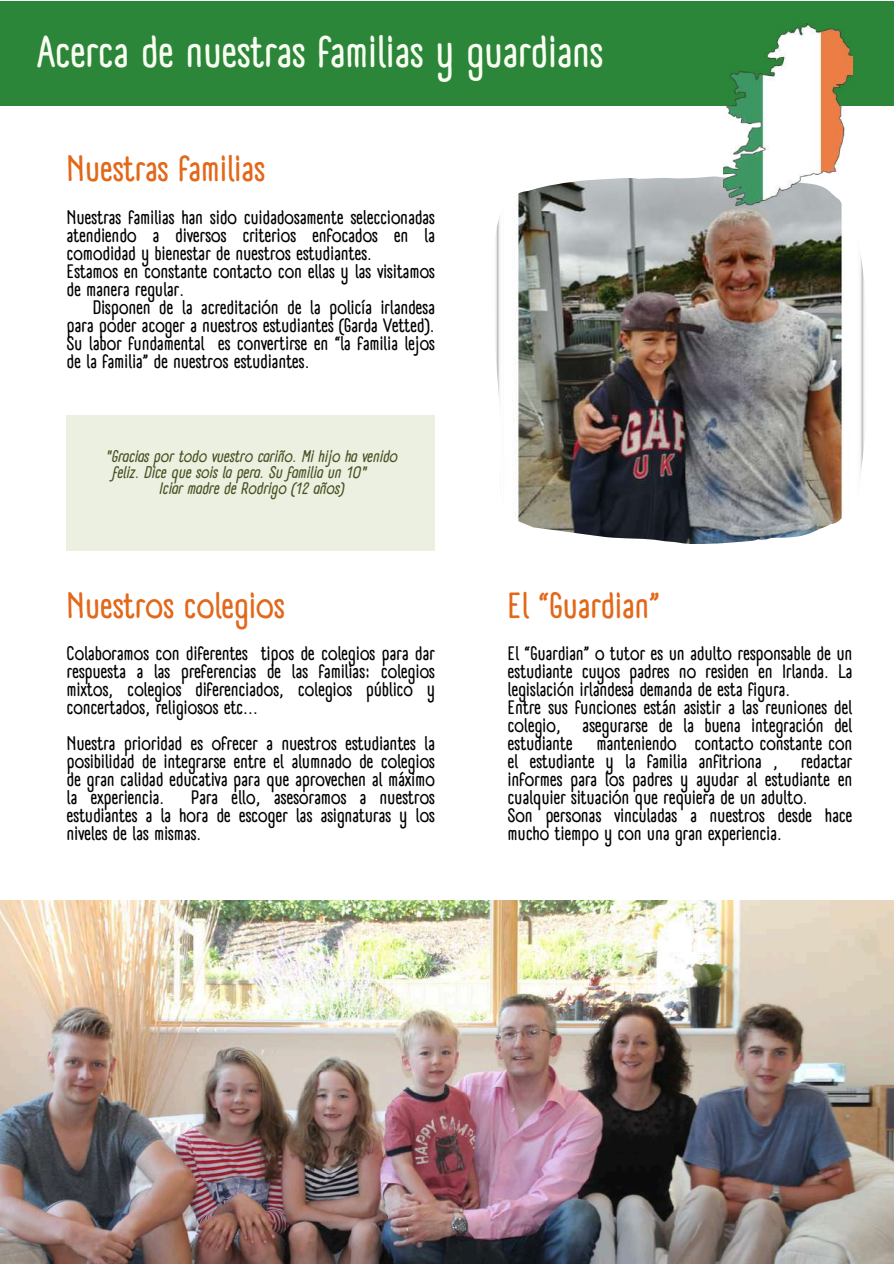
<style>
.page{position:relative;width:894px;height:1264px;background:#fff}
.page>*{position:absolute;margin:0;border:0;box-sizing:border-box;transform-origin:0 0}
.t1{font:700 43.5px "A Day Without Sun Text";color:#f9fdf1}
.t2{font:700 35.55px "A Day Without Sun Text";color:#e2681a}
.t3{font:700 19.05px/18px "A Day Without Sun Text";color:#000;text-align:justify}
.t4{font:italic 700 16.5px "A Day Without Sun Text";color:#485224}
</style>
<div class="page">
<img style="left:495px;top:176px;width:369px;height:368px">
<img style="left:0;top:900px;width:893px;height:363px">
<div style="left:0;top:1px;width:893px;height:105px;background:#2b8639"></div>
<div style="left:67px;top:415px;width:368px;height:136px;background:#ecf0e0"></div>
<img style="left:722px;top:24px;width:130px;height:181px">
<h1 class="t1" style="left:37px;top:26px;width:567px">Acerca de nuestras familias y guardians</h1>
<h2 class="t2" style="left:67px;top:147px;width:200px">Nuestras familias</h2>
<p class="t3" style="left:67px;top:208px;width:369px;text-align:left">Nuestras familias han sido cuidadosamente seleccionadas atendiendo a diversos criterios enfocados en la comodidad y bienestar de nuestros estudiantes.<br>Estamos en constante contacto con ellas y las visitamos de manera regular.</p>
<p class="t3" style="left:67px;top:298px;width:369px;text-indent:26px">Disponen de la acreditación de la policía irlandesa para poder acoger a nuestros estudiantes (Garda Vetted).<br>Su labor fundamental es convertirse en “la familia lejos de la familia” de nuestros estudiantes.</p>
<p class="t4" style="left:105px;top:446px;width:294px">"Gracias por todo vuestro cariño. Mi hijo ha venido</p>
<p class="t4" style="left:112px;top:462px;width:256px">feliz. Dice que sois la pera. Su familia un 10"</p>
<p class="t4" style="left:158px;top:478px;width:186px">Iciar madre de Rodrigo (12 años)</p>
<h2 class="t2" style="left:67px;top:583px;width:220px">Nuestros colegios</h2>
<p class="t3" style="left:67px;top:645px;width:369px">Colaboramos con diferentes tipos de colegios para dar respuesta a las preferencias de las familias: colegios mixtos, colegios diferenciados, colegios público y concertados, religiosos etc...</p>
<p class="t3" style="left:67px;top:735px;width:369px">Nuestra prioridad es ofrecer a nuestros estudiantes la posibilidad de integrarse entre el alumnado de colegios de gran calidad educativa para que aprovechen al máximo la experiencia.</p>
<p class="t3" style="left:67px;top:789px;width:369px;text-indent:124px">Para ello, asesoramos a nuestros estudiantes a la hora de escoger las asignaturas y los niveles de las mismas.</p>
<h2 class="t2" style="left:508px;top:583px;width:153px">El “Guardian”</h2>
<p class="t3" style="left:508px;top:645px;width:346px;text-align:left">El “Guardian” o tutor es un adulto responsable de un estudiante cuyos padres no residen en Irlanda. La legislación irlandesa demanda de esta figura.<br>Entre sus funciones están asistir a las reuniones del colegio, asegurarse de la buena integración del estudiante</p>
<p class="t3" style="left:508px;top:735px;width:346px;text-align:left;text-indent:89px">manteniendo contacto constante con el estudiante y la familia anfitriona , redactar informes para los padres y ayudar al estudiante en cualquier situación que requiera de un adulto.<br>Son personas vinculadas a nuestros desde hace mucho tiempo y con una gran experiencia.</p>
</div>
